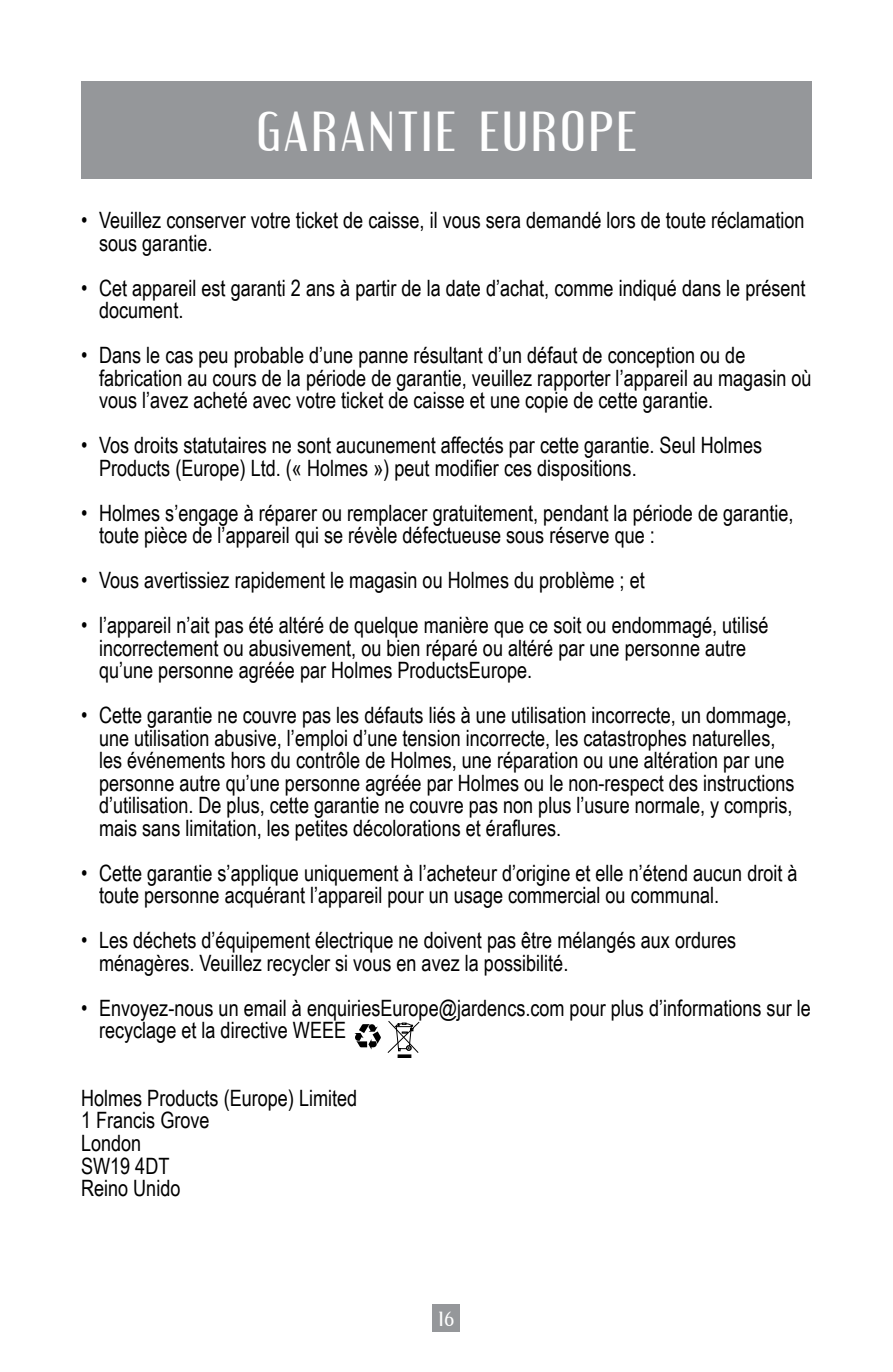
<style>
.page{position:relative;width:893px;height:1372px;background:#fff}
.page>*{position:absolute;margin:0;border:0;box-sizing:border-box;transform-origin:0 0}
.t1{font:49.5px "Engebrechtre";letter-spacing:.1em;color:#fff}
.t2{font:22.5px/22.5px "Arial Narrow";color:#000}
.t3{font:18px "Engebrechtre";color:#fff}
</style>
<div class="page">
<div style="left:433px;top:1303px;width:27px;height:28px;background:#95979a"></div>
<div style="left:81px;top:81px;width:731px;height:97px;background:#95979a"></div>
<svg style="left:354px;top:1024px;width:27px;height:25px"></svg>
<svg style="left:388px;top:1021px;width:31px;height:36px"></svg>
<h1 class="t1" style="left:257px;top:103px;width:55px">GARANT</h1>
<h1 class="t1" style="left:423px;top:103px;width:213px">IE EUROPE</h1>
<p class="t2" style="left:99px;top:209px;width:707px;text-indent:-18px">• Veuillez conserver votre ticket de caisse, il vous sera demandé lors de toute réclamation sous garantie.</p>
<p class="t2" style="left:99px;top:276px;width:708px;text-indent:-18px">• Cet appareil est garanti 2 ans à partir de la date d’achat, comme indiqué dans le présent document.</p>
<p class="t2" style="left:99px;top:344px;width:714px;text-indent:-18px">• Dans le cas peu probable d’une panne résultant d’un défaut de conception ou de fabrication au cours de la période de garantie, veuillez rapporter l’appareil au magasin où vous l’avez acheté avec votre ticket de caisse et une copie de cette garantie.</p>
<p class="t2" style="left:99px;top:434px;width:665px;text-indent:-18px">• Vos droits statutaires ne sont aucunement affectés par cette garantie. Seul Holmes<br>Products (Europe) Ltd. (« Holmes ») peut modifier ces dispositions.</p>
<p class="t2" style="left:99px;top:501px;width:696px;text-indent:-18px">• Holmes s’engage à réparer ou remplacer gratuitement, pendant la période de garantie, toute pièce de l’appareil qui se révèle défectueuse sous réserve que :</p>
<p class="t2" style="left:81px;top:569px;width:565px">• Vous avertissiez rapidement le magasin ou Holmes du problème ; et</p>
<p class="t2" style="left:99px;top:614px;width:671px;text-indent:-18px">• l’appareil n’ait pas été altéré de quelque manière que ce soit ou endommagé, utilisé incorrectement ou abusivement, ou bien réparé ou altéré par une personne autre qu’une personne agréée par Holmes ProductsEurope.</p>
<p class="t2" style="left:99px;top:704px;width:697px;text-indent:-18px">• Cette garantie ne couvre pas les défauts liés à une utilisation incorrecte, un dommage, une utilisation abusive, l’emploi d’une tension incorrecte, les catastrophes naturelles, les événements hors du contrôle de Holmes, une réparation ou une altération par une personne autre qu’une personne agréée par Holmes ou le non-respect des instructions d’utilisation. De plus, cette garantie ne couvre pas non plus l’usure normale, y compris, mais sans limitation, les petites décolorations et éraflures.</p>
<p class="t2" style="left:99px;top:861px;width:700px;text-indent:-18px">• Cette garantie s’applique uniquement à l’acheteur d’origine et elle n’étend aucun droit à toute personne acquérant l’appareil pour un usage commercial ou communal.</p>
<p class="t2" style="left:99px;top:929px;width:639px;text-indent:-18px">• Les déchets d’équipement électrique ne doivent pas être mélangés aux ordures ménagères. Veuillez recycler si vous en avez la possibilité.</p>
<p class="t2" style="left:99px;top:996px;width:713px;text-indent:-18px">• Envoyez-nous un email à enquiriesEurope@jardencs.com pour plus d’informations sur le recyclage et la directive WEEE</p>
<p class="t2" style="left:81px;top:1086px;width:278px">Holmes Products (Europe) Limited<br>1 Francis Grove<br>London<br>SW19 4DT<br>Reino Unido</p>
<p class="t3" style="left:439px;top:1308px;width:16px">16</p>
</div>
